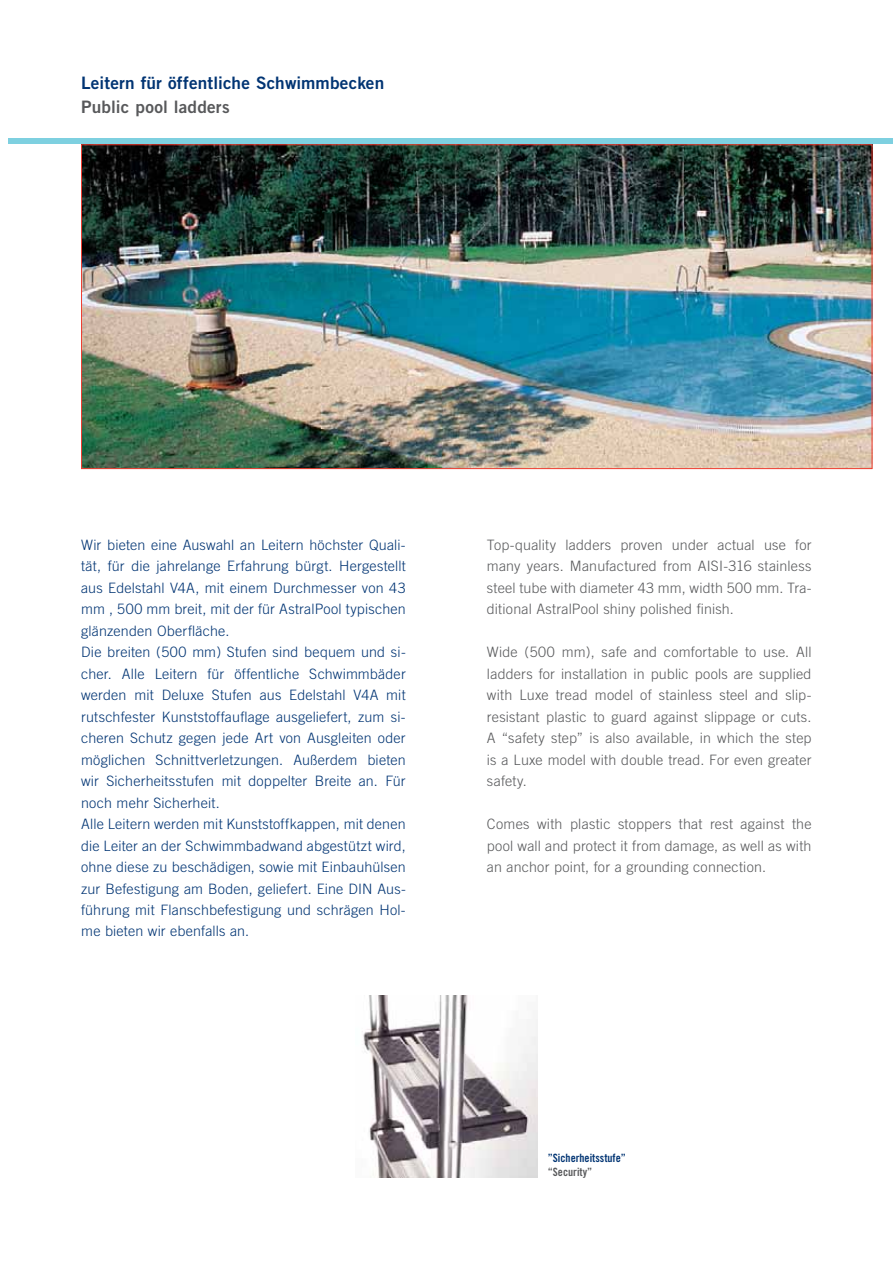
<style>
.page{position:relative;width:893px;height:1263px;background:#fff}
.page>*{position:absolute;margin:0;border:0;box-sizing:border-box;transform-origin:0 0}
.t1{font:17.1px "Trade Gothic Bold Two";letter-spacing:.01em;color:#003473}
.t2{font:17.1px "Trade Gothic Bold Two";letter-spacing:.01em;color:#58595b}
.t3{font:300 14.25px/21.5px "Trade Gothic";letter-spacing:.015em;color:#003473}
.t4{font:300 14.25px/21.5px "Trade Gothic";letter-spacing:.015em;color:#58595b;text-align:justify}
.t5{font:11.4px "Trade Gothic Bold Cond Twenty";color:#003473}
.t6{font:11.4px "Trade Gothic Bold Cond Twenty";color:#58595b}
</style>
<div class="page">
<div style="left:8px;top:138px;width:885px;height:6px;background:#7ed0e0"></div>
<img style="left:83px;top:146px;width:787px;height:321px">
<img style="left:362px;top:995px;width:175px;height:182px">
<p class="t1" style="left:81px;top:77px;width:305px">Leitern für öffentliche Schwimmbecken</p>
<p class="t2" style="left:81px;top:101px;width:150px">Public pool ladders</p>
<p class="t3" style="left:81px;top:535px;width:326px">Wir bieten eine Auswahl an Leitern höchster Quali&shy;tät, für die jahrelange Erfahrung bürgt. Hergestellt aus Edelstahl V4A, mit einem Durchmesser von 43 mm , 500 mm breit, mit der für AstralPool typischen glänzenden Oberfläche.<br>Die breiten (500 mm) Stufen sind bequem und si&shy;cher. Alle Leitern für öffentliche Schwimmbäder werden mit Deluxe Stufen aus Edelstahl V4A mit rutschfester Kunststoffauflage ausgeliefert, zum si&shy;cheren Schutz gegen jede Art von Ausgleiten oder möglichen Schnittverletzungen. Außerdem bieten wir Sicherheitsstufen mit doppelter Breite an. Für noch mehr Sicherheit.<br>Alle Leitern werden mit Kunststoffkappen, mit denen die Leiter an der Schwimmbadwand abgestützt wird, ohne diese zu beschädigen, sowie mit Einbauhülsen zur Befestigung am Boden, geliefert. Eine DIN Aus&shy;führung mit Flanschbefestigung und schrägen Hol&shy;me bieten wir ebenfalls an.</p>
<p class="t4" style="left:487px;top:535px;width:326px">Top-quality ladders proven under actual use for many years. Manufactured from AISI-316 stainless steel tube with diameter 43 mm, width 500 mm. Tra&shy;ditional AstralPool shiny polished finish.</p>
<p class="t4" style="left:487px;top:643px;width:326px">Wide (500 mm), safe and comfortable to use. All ladders for installation in public pools are supplied with Luxe tread model of stainless steel and slip&shy;resistant plastic to guard against slippage or cuts.<br>A “safety step” is also available, in which the step is a Luxe model with double tread. For even greater safety.</p>
<p class="t4" style="left:487px;top:815px;width:326px">Comes with plastic stoppers that rest against the pool wall and protect it from damage, as well as with an anchor point, for a grounding connection.</p>
<p class="t5" style="left:548px;top:1154px;width:80px">”Sicherheitsstufe”</p>
<p class="t6" style="left:548px;top:1168px;width:46px">“Security”</p>
</div>
